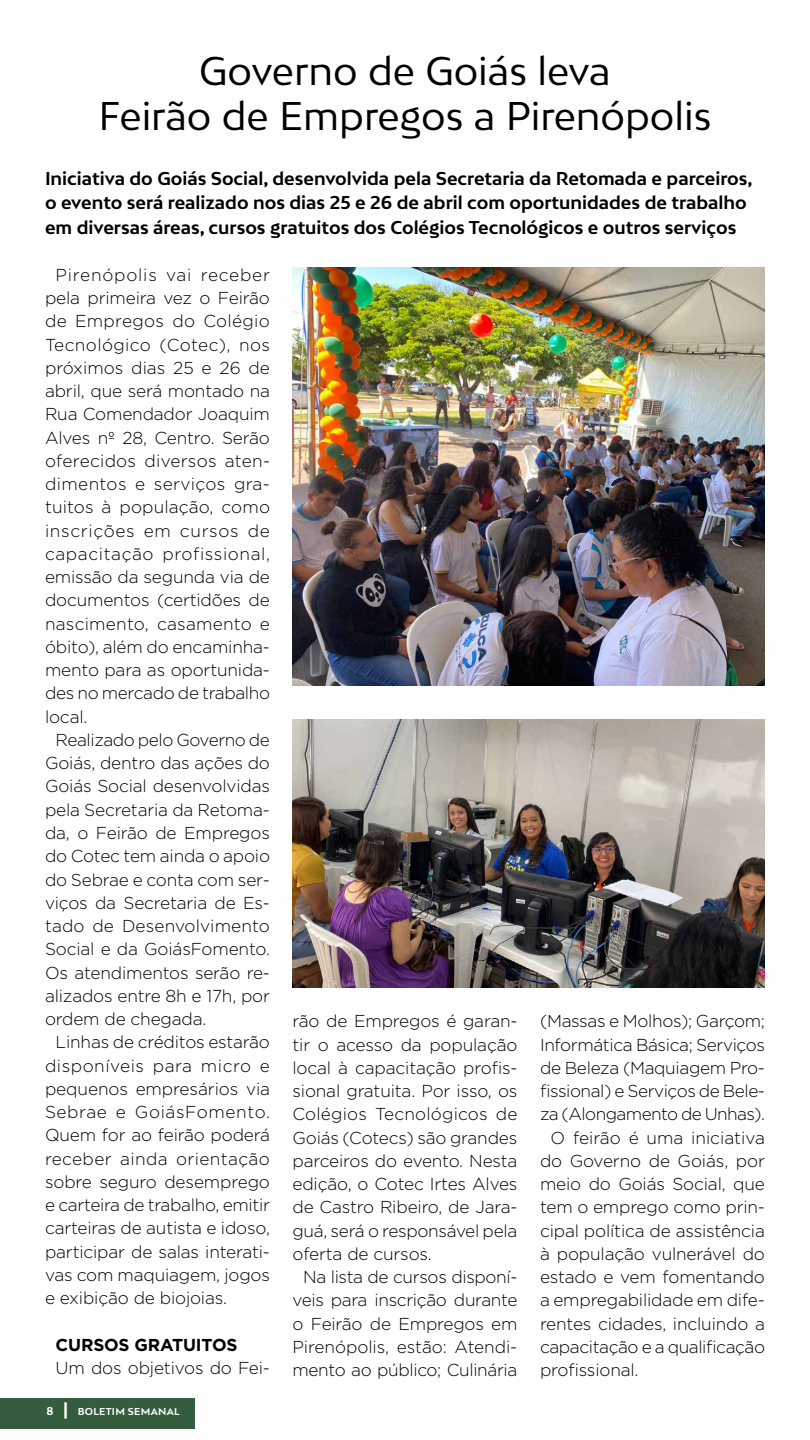
<style>
.page{position:relative;width:810px;height:1440px;background:#fff}
.page>*{position:absolute;margin:0;border:0;box-sizing:border-box;transform-origin:0 0}
.t1{font:37.8px/45px "Bw Mitga";color:#000;text-align:center}
.t2{font:700 17.55px/24.8px "Bw Mitga";color:#000}
.t3{font:300 17.25px/23.2px "Gotham";letter-spacing:-.01em;color:#000;text-align:justify}
.t4{font:300 17.25px "Gotham";letter-spacing:-.035em;color:#000}
.t5{font:700 17.25px "Gotham";letter-spacing:-.01em;color:#000}
.t6{font:700 9.45px "Bw Mitga";letter-spacing:.03em;color:#fff}
.s1{font-size:10.88px}
.s2{font-size:16.27px}
</style>
<div class="page">
<div style="left:0;top:1398px;width:195px;height:31px;background:#335d3d"></div>
<img style="left:292px;top:720px;width:473px;height:268px">
<img style="left:292px;top:268px;width:473px;height:418px">
<h1 class="t1" style="left:99px;top:48px;width:614px">Governo de Goiás leva<br>Feirão de Empregos a Pirenópolis</h1>
<p class="t2" style="left:45px;top:165px;width:709px">Iniciativa do Goiás Social, desenvolvida pela Secretaria da Retomada e parceiros, o evento será realizado nos dias 25 e 26 de abril com oportunidades de trabalho em diversas áreas, cursos gratuitos dos Colégios Tecnológicos e outros serviços</p>
<p class="t3" style="left:45px;top:263px;width:227px;text-indent:11px">Pirenópolis vai receber pela primeira vez o Feirão de Empregos do Colégio Tecnológico (Cotec), nos próximos dias 25 e 26 de abril, que será montado na Rua Comendador Joaquim Alves nº 28, Centro. Serão oferecidos diversos aten&shy;dimentos e serviços gra&shy;tuitos à população, como inscrições em cursos de capacitação profissional, emissão da segunda via de documentos (certidões de nascimento, casamento e óbito), além do encaminha&shy;mento para as oportunida&shy;des no mercado de trabalho local.</p>
<p class="t3" style="left:45px;top:728px;width:227px;text-indent:11px">Realizado pelo Governo de Goiás, dentro das ações do Goiás Social desenvolvidas pela Secretaria da Retoma&shy;da, o Feirão de Empregos do Cotec tem ainda o apoio do Sebrae e conta com ser&shy;viços da Secretaria de Es&shy;tado de Desenvolvimento Social e da GoiásFomento.<br>Os atendimentos serão re&shy;alizados entre 8h e 17h, por ordem de chegada.</p>
<p class="t3" style="left:45px;top:1030px;width:227px;text-indent:11px">Linhas de créditos estarão disponíveis para micro e pequenos empresários via Sebrae e GoiásFomento.<br>Quem for ao feirão poderá receber ainda orientação sobre seguro desemprego e carteira de trabalho, emitir carteiras de autista e idoso, participar de salas interati&shy;vas com maquiagem, jogos e exibição de biojoias.</p>
<p class="t5" style="left:56px;top:1333px;width:183px">CURSOS GRATUITOS</p>
<p class="t3" style="left:56px;top:1356px;width:216px">Um dos objetivos do Fei-</p>
<p class="t3" style="left:293px;top:1009px;width:227px">rão de Empregos é garan&shy;tir o acesso da população local à capacitação profis&shy;sional gratuita. Por isso, os Colégios Tecnológicos de Goiás (Cotecs) são grandes parceiros do evento. Nesta edição, o Cotec Irtes Alves de Castro Ribeiro, de Jara&shy;guá, será o responsável pela oferta de cursos.</p>
<p class="t3" style="left:293px;top:1265px;width:227px;text-indent:11px">Na lista de cursos disponí&shy;veis para inscrição durante o Feirão de Empregos em Pirenópolis, estão: Atendi&shy;mento ao público; Culinária</p>
<p class="t3" style="left:540px;top:1009px;width:227px">(Massas e Molhos); Garçom;</p>
<p class="t3" style="left:540px;top:1032px;width:227px">Informática Básica; Serviços</p>
<p class="t3" style="left:540px;top:1056px;width:227px">de Beleza (Maquiagem Pro-</p>
<p class="t3" style="left:540px;top:1079px;width:227px">fissional) e Serviços de Bele-</p>
<p class="t4" style="left:540px;top:1103px;width:227px">za (Alongamento de Unhas).</p>
<p class="t3" style="left:551px;top:1125px;width:216px">O feirão é uma iniciativa</p>
<p class="t3" style="left:540px;top:1149px;width:226px">do Governo de Goiás, por</p>
<p class="t3" style="left:540px;top:1172px;width:226px">meio do Goiás Social, que</p>
<p class="t3" style="left:540px;top:1195px;width:227px">tem o emprego como prin-</p>
<p class="t3" style="left:540px;top:1218px;width:227px">cipal política de assistência</p>
<p class="t3" style="left:540px;top:1242px;width:227px">à população vulnerável do</p>
<p class="t3" style="left:540px;top:1265px;width:227px">estado e vem fomentando</p>
<p class="t3" style="left:540px;top:1288px;width:226px">a empregabilidade em dife-</p>
<p class="t3" style="left:540px;top:1311px;width:226px">rentes cidades, incluindo a</p>
<p class="t3" style="left:540px;top:1335px;width:227px">capacitação e a qualificação</p>
<p class="t3" style="left:540px;top:1358px;width:100px">profissional.</p>
<p class="t6" style="left:46px;top:1405px;width:135px"><span class="s1">8</span> <span class="s2">|</span> BOLETIM SEMANAL</p>
</div>
